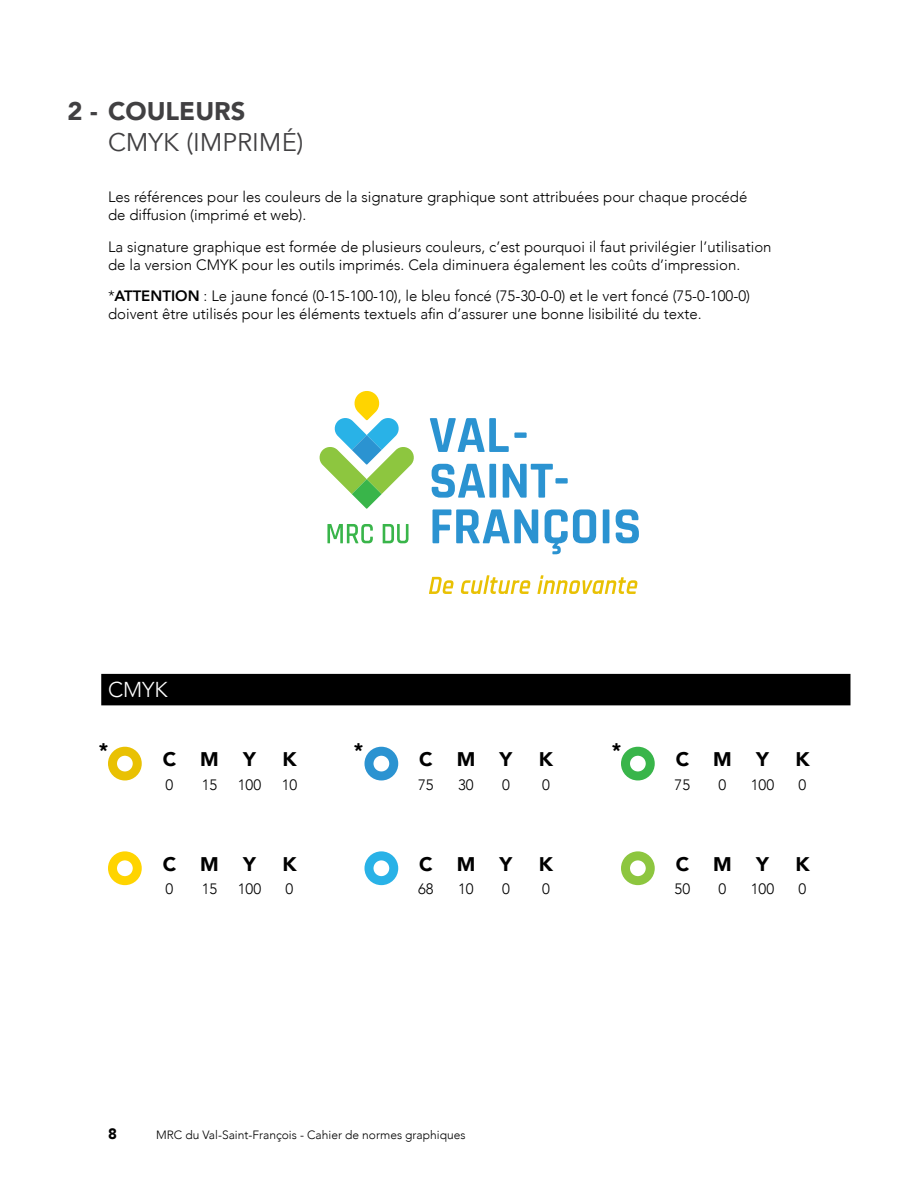
<style>
.page{position:relative;width:918px;height:1188px;background:#fff}
.page>*{position:absolute;margin:0;border:0;box-sizing:border-box;transform-origin:0 0}
.t1{font:25.5px "Avenir";color:#414042}
.t2{font:900 25.5px "Avenir";color:#414042}
.t3{font:300 21.45px "Avenir";color:#fff}
.t4{font:900 19.65px "Avenir";letter-spacing:1.225em;color:#000}
.t5{font:300 15px/18px "Avenir";color:#000}
.t6{font:900 15px "Avenir";color:#000}
.t7{font:300 12px "Avenir";color:#000}
.s1{font-weight:800}
</style>
<div class="page">
<div style="left:101px;top:674px;width:749px;height:31px;background:#000"></div>
<div style="left:108px;top:747px;width:34px;height:33px;border:9px solid #e9c103;border-radius:50%"></div>
<div style="left:364px;top:747px;width:34px;height:33px;border:9px solid #2b93d1;border-radius:50%"></div>
<div style="left:621px;top:747px;width:34px;height:33px;border:9px solid #39b54a;border-radius:50%"></div>
<div style="left:108px;top:851px;width:34px;height:34px;border:9px solid #ffd400;border-radius:50%"></div>
<div style="left:364px;top:851px;width:34px;height:34px;border:9px solid #29b2e7;border-radius:50%"></div>
<div style="left:621px;top:851px;width:34px;height:34px;border:9px solid #8dc63f;border-radius:50%"></div>
<svg style="left:327px;top:524px;width:46px;height:19px"></svg>
<svg style="left:383px;top:524px;width:26px;height:19px"></svg>
<svg style="left:430px;top:418px;width:79px;height:34px"></svg>
<div style="left:514px;top:432px;width:13px;height:6px;background:#2b93d1"></div>
<svg style="left:432px;top:464px;width:53px;height:34px"></svg>
<div style="left:489px;top:464px;width:7px;height:34px;background:#2b93d1"></div>
<svg style="left:503px;top:464px;width:50px;height:34px"></svg>
<div style="left:555px;top:478px;width:13px;height:6px;background:#2b93d1"></div>
<svg style="left:433px;top:509px;width:105px;height:34px"></svg>
<svg style="left:545px;top:509px;width:51px;height:45px"></svg>
<div style="left:603px;top:509px;width:6px;height:34px;background:#2b93d1"></div>
<svg style="left:616px;top:509px;width:23px;height:34px"></svg>
<svg style="left:319px;top:391px;width:95px;height:118px"></svg>
<svg style="left:429px;top:577px;width:25px;height:17px"></svg>
<svg style="left:461px;top:575px;width:69px;height:19px"></svg>
<svg style="left:537px;top:575px;width:101px;height:19px"></svg>
<h1 class="t2" style="left:67px;top:89px;width:180px">2 - COULEURS</h1>
<h1 class="t1" style="left:108px;top:127px;width:197px">CMYK (IMPRIMÉ)</h1>
<p class="t5" style="left:108px;top:188px;width:641px">Les références pour les couleurs de la signature graphique sont attribuées pour chaque procédé de diffusion (imprimé et web).</p>
<p class="t5" style="left:108px;top:238px;width:665px">La signature graphique est formée de plusieurs couleurs, c’est pourquoi il faut privilégier l’utilisation de la version CMYK pour les outils imprimés. Cela diminuera également les coûts d’impression.</p>
<p class="t5" style="left:108px;top:287px;width:644px">*<span class="s1">ATTENTION</span> : Le jaune foncé (0-15-100-10), le bleu foncé (75-30-0-0) et le vert foncé (75-0-100-0) doivent être utilisés pour les éléments textuels afin d’assurer une bonne lisibilité du texte.</p>
<h2 class="t3" style="left:108px;top:677px;width:61px">CMYK</h2>
<h3 class="t4" style="left:99px;top:733px;width:11px">*</h3>
<h3 class="t4" style="left:354px;top:733px;width:11px">*</h3>
<h3 class="t4" style="left:612px;top:733px;width:11px">*</h3>
<h3 class="t4" style="left:163px;top:743px;width:95px">CMY</h3>
<h3 class="t4" style="left:282px;top:743px;width:16px">K</h3>
<p class="t5" style="left:166px;top:775px;width:9px">0</p>
<p class="t5" style="left:202px;top:775px;width:17px">15</p>
<p class="t5" style="left:238px;top:775px;width:25px">100</p>
<p class="t5" style="left:282px;top:775px;width:17px">10</p>
<h3 class="t4" style="left:419px;top:743px;width:95px">CMY</h3>
<h3 class="t4" style="left:539px;top:743px;width:16px">K</h3>
<p class="t5" style="left:418px;top:775px;width:17px">75</p>
<p class="t5" style="left:458px;top:775px;width:17px">30</p>
<p class="t5" style="left:502px;top:775px;width:9px">0</p>
<p class="t5" style="left:542px;top:775px;width:9px">0</p>
<h3 class="t4" style="left:163px;top:847px;width:95px">CMY</h3>
<h3 class="t4" style="left:282px;top:847px;width:16px">K</h3>
<p class="t5" style="left:166px;top:880px;width:9px">0</p>
<p class="t5" style="left:202px;top:880px;width:17px">15</p>
<p class="t5" style="left:238px;top:880px;width:25px">100</p>
<p class="t5" style="left:286px;top:880px;width:9px">0</p>
<h3 class="t4" style="left:419px;top:847px;width:95px">CMY</h3>
<h3 class="t4" style="left:539px;top:847px;width:16px">K</h3>
<p class="t5" style="left:418px;top:880px;width:17px">68</p>
<p class="t5" style="left:458px;top:880px;width:17px">10</p>
<p class="t5" style="left:502px;top:880px;width:9px">0</p>
<p class="t5" style="left:542px;top:880px;width:9px">0</p>
<h3 class="t4" style="left:676px;top:743px;width:95px">CMY</h3>
<h3 class="t4" style="left:795px;top:743px;width:16px">K</h3>
<p class="t5" style="left:675px;top:775px;width:17px">75</p>
<p class="t5" style="left:719px;top:775px;width:9px">0</p>
<p class="t5" style="left:751px;top:775px;width:25px">100</p>
<p class="t5" style="left:799px;top:775px;width:9px">0</p>
<h3 class="t4" style="left:676px;top:847px;width:95px">CMY</h3>
<h3 class="t4" style="left:795px;top:847px;width:16px">K</h3>
<p class="t5" style="left:675px;top:880px;width:17px">50</p>
<p class="t5" style="left:719px;top:880px;width:9px">0</p>
<p class="t5" style="left:751px;top:880px;width:25px">100</p>
<p class="t5" style="left:799px;top:880px;width:9px">0</p>
<p class="t6" style="left:108px;top:1121px;width:10px">8</p>
<p class="t7" style="left:156px;top:1128px;width:311px">MRC du Val-Saint-François - Cahier de normes graphiques</p>
</div>
